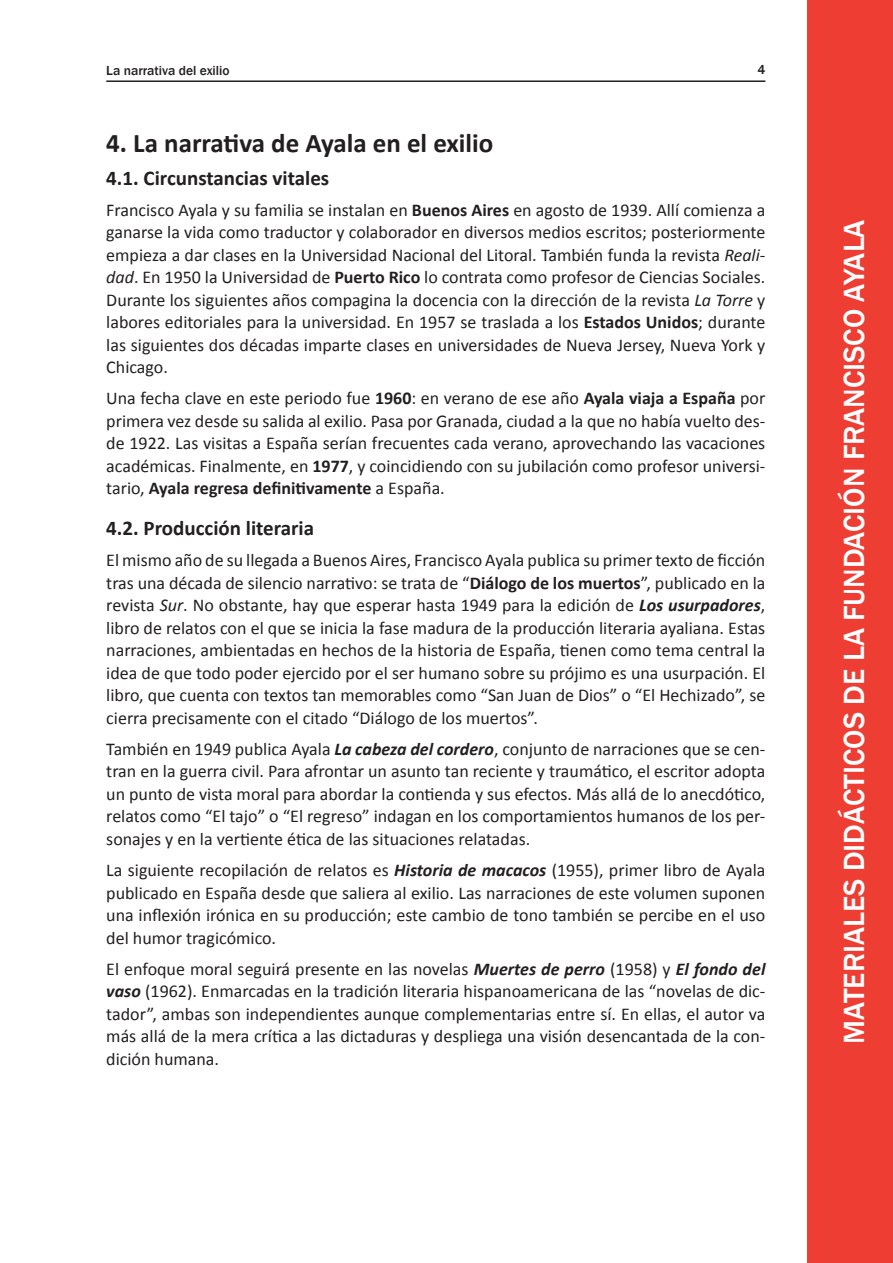
<style>
.page{position:relative;width:893px;height:1263px;background:#fff}
.page>*{position:absolute;margin:0;border:0;box-sizing:border-box;transform-origin:0 0}
.t1{font:500 30px "Franklin Gothic";color:#fff}
.t2{font:700 27px "Calibri";color:#231f20}
.t3{font:700 21px "Calibri";color:#231f20}
.t4{font:18px/22.5px "Calibri";color:#231f20;text-align:justify}
.t5{font:500 13.5px "Franklin Gothic";color:#231f20}
.s1{font-weight:700}
.s2{font-style:italic}
.s3{font-weight:700;font-style:italic}
</style>
<div class="page">
<hr style="left:106px;top:80px;width:659px;height:2px;background:#231f20">
<div style="left:807px;top:0;width:86px;height:1263px;background:#ee3e34"></div>
<p class="t5" style="left:106px;top:62px;width:125px">La narrativa del exilio</p>
<p class="t5" style="left:757px;top:62px;width:9px">4</p>
<p class="t2" style="left:106px;top:126px;width:388px">4. La narrativa de Ayala en el exilio</p>
<p class="t3" style="left:106px;top:164px;width:224px">4.1. Circunstancias vitales</p>
<p class="t4" style="left:106px;top:199px;width:661px">Francisco Ayala y su familia se instalan en <span class="s1">Buenos Aires</span> en agosto de 1939. Allí comienza a ganarse la vida como traductor y colaborador en diversos medios escritos; posteriormente empieza a dar clases en la Universidad Nacional del Litoral. También funda la revista <span class="s2">Reali&shy;dad</span>. En 1950 la Universidad de <span class="s1">Puerto Rico</span> lo contrata como profesor de Ciencias Sociales.<br>Durante los siguientes años compagina la docencia con la dirección de la revista <span class="s2">La Torre</span> y labores editoriales para la universidad. En 1957 se traslada a los <span class="s1">Estados Unidos</span>; durante las siguientes dos décadas imparte clases en universidades de Nueva Jersey, Nueva York y Chicago.</p>
<p class="t4" style="left:106px;top:387px;width:661px">Una fecha clave en este periodo fue <span class="s1">1960</span>: en verano de ese año <span class="s1">Ayala viaja a España</span> por primera vez desde su salida al exilio. Pasa por Granada, ciudad a la que no había vuelto des&shy;de 1922. Las visitas a España serían frecuentes cada verano, aprovechando las vacaciones académicas. Finalmente, en <span class="s1">1977</span>, y coincidiendo con su jubilación como profesor universi&shy;tario, <span class="s1">Ayala regresa definitivamente</span> a España.</p>
<p class="t3" style="left:106px;top:515px;width:209px">4.2. Producción literaria</p>
<p class="t4" style="left:106px;top:549px;width:661px">El mismo año de su llegada a Buenos Aires, Francisco Ayala publica su primer texto de ficción tras una década de silencio narrativo: se trata de “<span class="s1">Diálogo de los muertos</span>”, publicado en la revista <span class="s2">Sur</span>. No obstante, hay que esperar hasta 1949 para la edición de <span class="s3">Los usurpadores</span>, libro de relatos con el que se inicia la fase madura de la producción literaria ayaliana. Estas narraciones, ambientadas en hechos de la historia de España, tienen como tema central la idea de que todo poder ejercido por el ser humano sobre su prójimo es una usurpación. El libro, que cuenta con textos tan memorables como “San Juan de Dios” o “El Hechizado”, se cierra precisamente con el citado “Diálogo de los muertos”.</p>
<p class="t4" style="left:106px;top:738px;width:661px">También en 1949 publica Ayala <span class="s3">La cabeza del cordero</span>, conjunto de narraciones que se cen&shy;tran en la guerra civil. Para afrontar un asunto tan reciente y traumático, el escritor adopta un punto de vista moral para abordar la contienda y sus efectos. Más allá de lo anecdótico, relatos como “El tajo” o “El regreso” indagan en los comportamientos humanos de los per&shy;sonajes y en la vertiente ética de las situaciones relatadas.</p>
<p class="t4" style="left:106px;top:859px;width:661px">La siguiente recopilación de relatos es <span class="s3">Historia de macacos</span> (1955), primer libro de Ayala publicado en España desde que saliera al exilio. Las narraciones de este volumen suponen una inflexión irónica en su producción; este cambio de tono también se percibe en el uso del humor tragicómico.</p>
<p class="t4" style="left:106px;top:957px;width:661px">El enfoque moral seguirá presente en las novelas <span class="s3">Muertes de perro</span> (1958) y <span class="s3">El fondo del vaso</span> (1962). Enmarcadas en la tradición literaria hispanoamericana de las “novelas de dic&shy;tador”, ambas son independientes aunque complementarias entre sí. En ellas, el autor va más allá de la mera crítica a las dictaduras y despliega una visión desencantada de la con&shy;dición humana.</p>
<h1 class="t1" style="left:836px;top:1043px;width:826px;rotate:-90deg">MATERIALES DIDÁCTICOS DE LA FUNDACIÓN FRANCISCO AYALA</h1>
</div>
